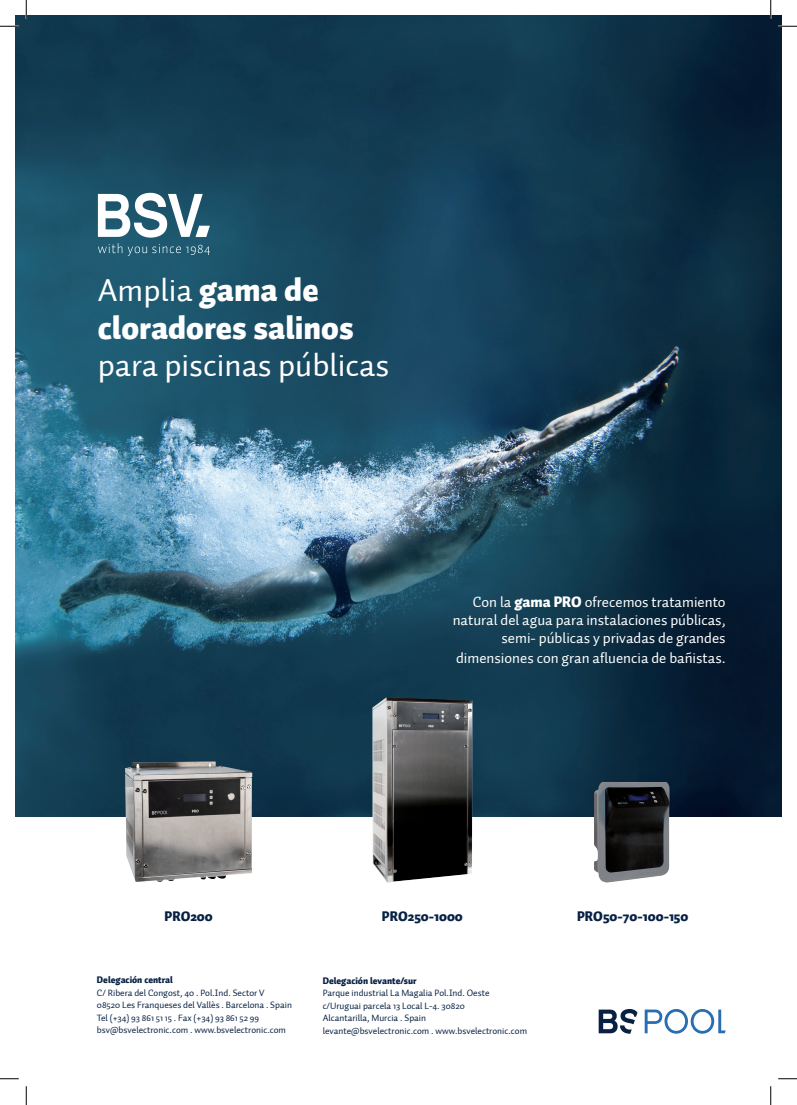
<style>
.page{position:relative;width:797px;height:1105px;background:#fff}
.page>*{position:absolute;margin:0;border:0;box-sizing:border-box;transform-origin:0 0}
.t1{font:32.5px/37.5px "Auto 1";color:#fff}
.t2{font:15px/18px "Auto 1";color:#fff;text-align:right}
.t3{font:900 13.75px "Auto 1";color:#082143}
.t4{font:9.38px "Auto 1";color:#082143}
.t5{font:900 9.38px "Auto 1";color:#082143}
.s1{font-weight:900}
</style>
<div class="page">
<img style="left:16px;top:16px;width:765px;height:800px">
<svg style="left:98px;top:193px;width:112px;height:63px"></svg>
<svg style="left:644px;top:1009px;width:81px;height:25px"></svg>
<svg style="left:598px;top:1009px;width:39px;height:25px"></svg>
<img style="left:372px;top:697px;width:100px;height:185px">
<img style="left:125px;top:761px;width:127px;height:121px">
<img style="left:594px;top:782px;width:76px;height:101px">
<svg style="left:0;top:25px;width:19px;height:2px"></svg>
<svg style="left:778px;top:25px;width:19px;height:2px"></svg>
<svg style="left:0;top:1078px;width:19px;height:1px"></svg>
<svg style="left:778px;top:1078px;width:19px;height:1px"></svg>
<svg style="left:25px;top:0;width:2px;height:19px"></svg>
<svg style="left:25px;top:1086px;width:2px;height:19px"></svg>
<svg style="left:770px;top:0;width:1px;height:19px"></svg>
<svg style="left:770px;top:1086px;width:1px;height:19px"></svg>
<p class="t1" style="left:98px;top:272px;width:293px">Amplia <span class="s1">gama de cloradores salinos </span>para piscinas públicas</p>
<p class="t2" style="left:452px;top:593px;width:274px">Con la <span class="s1">gama PRO</span> ofrecemos tratamiento natural del agua para instalaciones públicas, semi- públicas y privadas de grandes</p>
<p class="t2" style="left:456px;top:649px;width:271px">dimensiones con gran afluencia de bañistas.</p>
<p class="t3" style="left:164px;top:907px;width:50px">PRO200</p>
<p class="t3" style="left:382px;top:907px;width:82px">PRO250-1000</p>
<p class="t3" style="left:577px;top:907px;width:113px">PRO50-70-100-150</p>
<p class="t5" style="left:97px;top:974px;width:77px">Delegación central</p>
<p class="t4" style="left:97px;top:987px;width:169px">C/ Ribera del Congost, 40 . Pol.Ind. Sector V</p>
<p class="t4" style="left:97px;top:999px;width:196px">08520 Les Franqueses del Vallès . Barcelona . Spain</p>
<p class="t4" style="left:97px;top:1012px;width:164px">Tel (+34) 93 861 51 15 . Fax (+34) 93 861 52 99</p>
<p class="t4" style="left:97px;top:1024px;width:190px">bsv@bsvelectronic.com . www.bsvelectronic.com</p>
<p class="t5" style="left:323px;top:974px;width:95px">Delegación levante/sur</p>
<p class="t4" style="left:323px;top:987px;width:168px">Parque industrial La Magalia Pol.Ind. Oeste</p>
<p class="t4" style="left:323px;top:999px;width:143px">c/Uruguai parcela 13 Local L-4. 30820</p>
<p class="t4" style="left:323px;top:1012px;width:105px">Alcantarilla, Murcia . Spain</p>
<p class="t4" style="left:323px;top:1024px;width:206px">levante@bsvelectronic.com . www.bsvelectronic.com</p>
</div>
